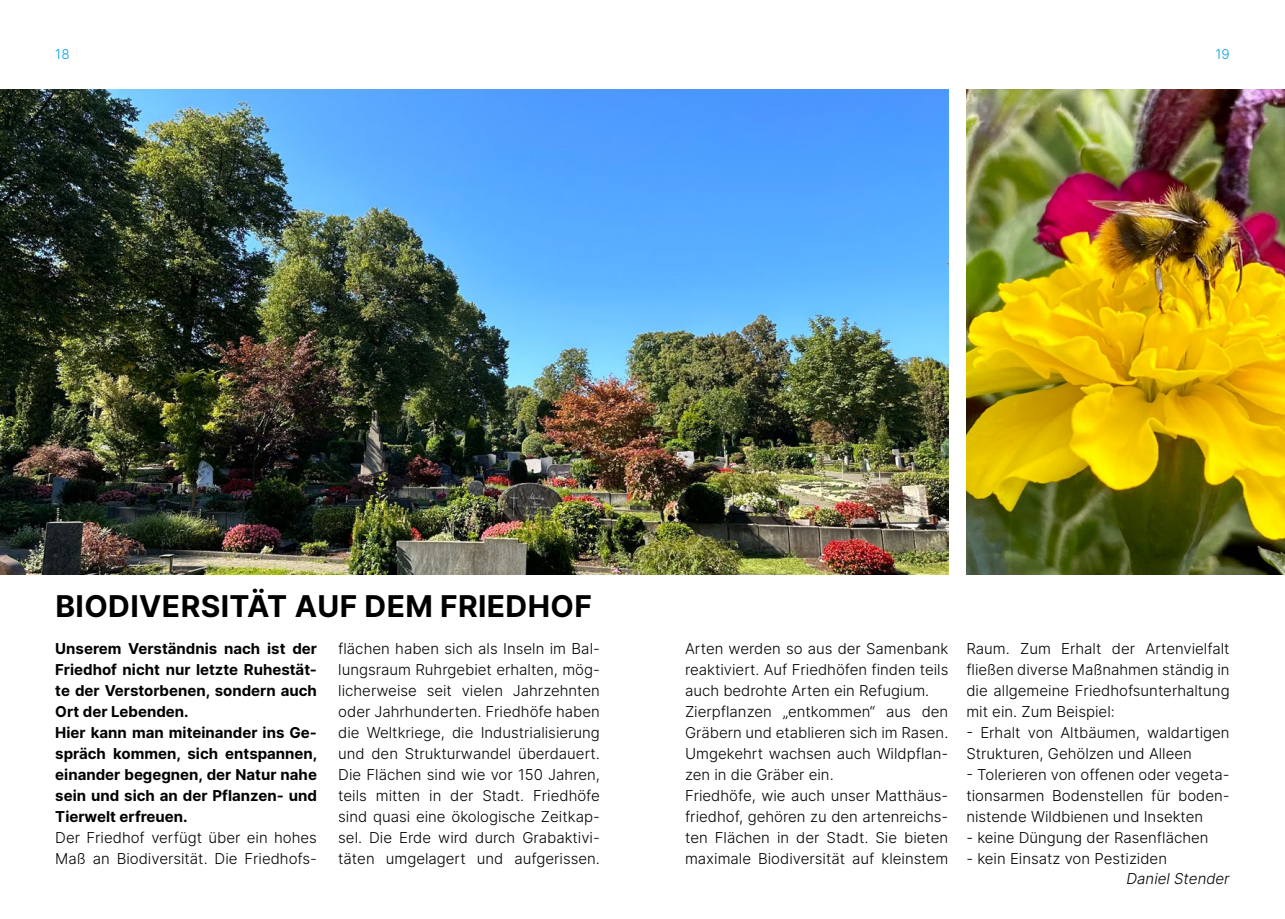
<style>
.page{position:relative;width:1285px;height:919px;background:#fff}
.page>*{position:absolute;margin:0;border:0;box-sizing:border-box;transform-origin:0 0}
.t1{font:700 30px "Inter";letter-spacing:.01em;color:#000}
.t2{font:300 15px/21px "Inter";color:#000}
.t3{font:700 15px/21px "Inter";color:#000}
.t4{font:italic 300 15px "Inter";color:#000}
.t5{font:300 13.5px "Inter";color:#009fe3}
</style>
<div class="page">
<img style="left:0;top:89px;width:948px;height:485px">
<img style="left:966px;top:89px;width:318px;height:485px">
<p class="t5" style="left:55px;top:45px;width:16px">18</p>
<p class="t5" style="left:1215px;top:45px;width:16px">19</p>
<h1 class="t1" style="left:55px;top:584px;width:538px">BIODIVERSITÄT AUF DEM FRIEDHOF</h1>
<p class="t3" style="left:55px;top:637px;width:264px">Unserem Verständnis nach ist der<br>Friedhof nicht nur letzte Ruhestät&shy;te der Verstorbenen, sondern auch<br>Ort der Lebenden.<br>Hier kann man miteinander ins Ge&shy;spräch kommen, sich entspannen, einander begegnen, der Natur nahe sein und sich an der Pflanzen- und<br>Tierwelt erfreuen.</p>
<p class="t2" style="left:55px;top:826px;width:263px">Der Friedhof verfügt über ein hohes<br>Maß an Biodiversität. Die Friedhofs-</p>
<p class="t2" style="left:338px;top:637px;width:263px;text-align:justify">flächen haben sich als Inseln im Bal&shy;lungsraum Ruhrgebiet erhalten, mög&shy;licherweise seit vielen Jahrzehnten oder Jahrhunderten. Friedhöfe haben die Weltkriege, die Industrialisierung und den Strukturwandel überdauert.<br>Die Flächen sind wie vor 150 Jahren, teils mitten in der Stadt. Friedhöfe sind quasi eine ökologische Zeitkap&shy;sel. Die Erde wird durch Grabaktivi&shy;täten umgelagert und aufgerissen.</p>
<p class="t2" style="left:685px;top:637px;width:265px">Arten werden so aus der Samenbank reaktiviert. Auf Friedhöfen finden teils auch bedrohte Arten ein Refugium.<br>Zierpflanzen „entkommen“ aus den Gräbern und etablieren sich im Rasen.<br>Umgekehrt wachsen auch Wildpflan&shy;zen in die Gräber ein.<br>Friedhöfe, wie auch unser Matthäus&shy;friedhof, gehören zu den artenreichs&shy;ten Flächen in der Stadt. Sie bieten maximale Biodiversität auf kleinstem</p>
<p class="t2" style="left:966px;top:637px;width:265px;text-align:justify">Raum. Zum Erhalt der Artenvielfalt fließen diverse Maßnahmen ständig in die allgemeine Friedhofsunterhaltung mit ein. Zum Beispiel:</p>
<p class="t2" style="left:966px;top:721px;width:265px">- Erhalt von Altbäumen, waldartigen<br>Strukturen, Gehölzen und Alleen</p>
<p class="t2" style="left:966px;top:763px;width:265px;text-align:justify">- Tolerieren von offenen oder vegeta&shy;tionsarmen Bodenstellen für boden&shy;nistende Wildbienen und Insekten</p>
<p class="t2" style="left:966px;top:826px;width:244px">- keine Düngung der Rasenflächen</p>
<p class="t2" style="left:966px;top:847px;width:202px">- kein Einsatz von Pestiziden</p>
<p class="t4" style="left:1126px;top:867px;width:105px">Daniel Stender</p>
</div>
